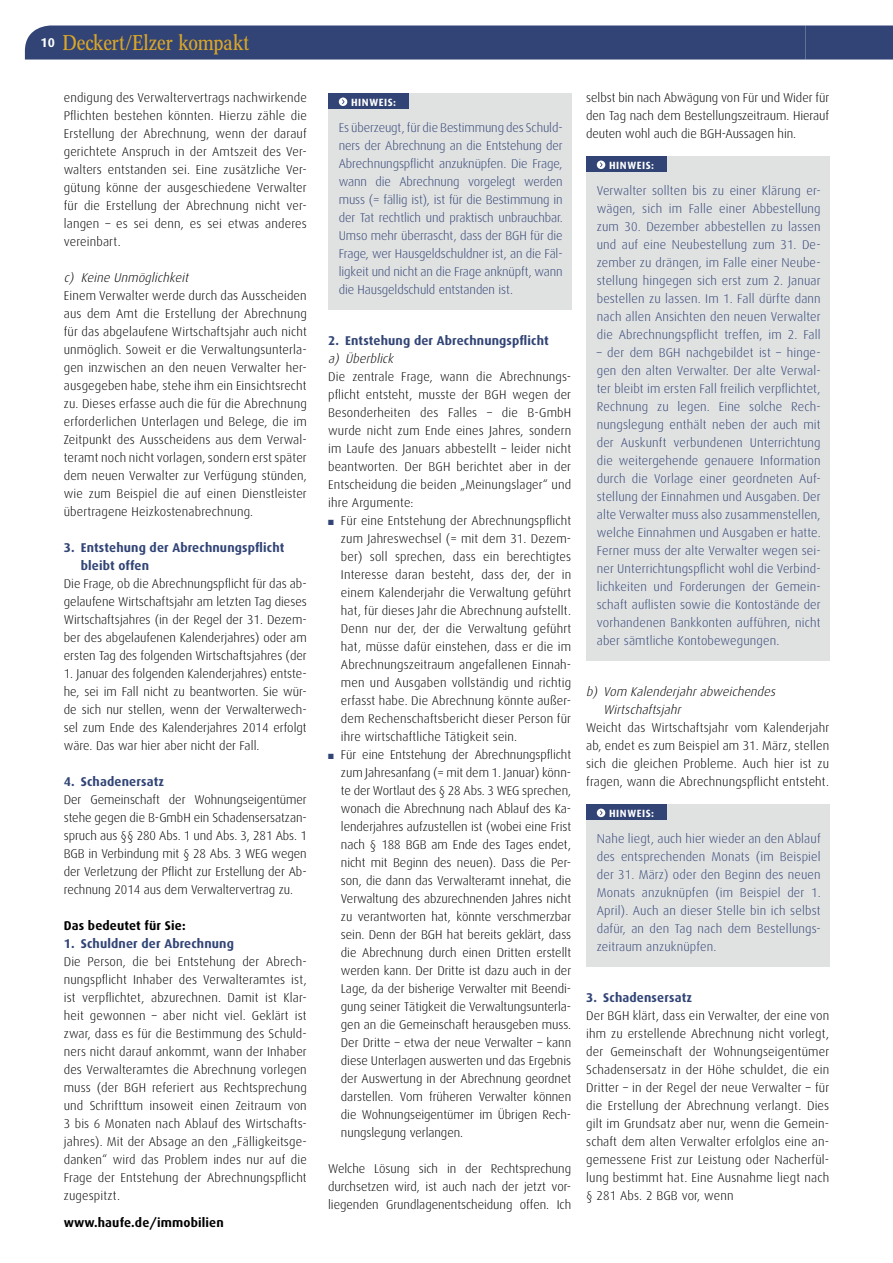
<style>
.page{position:relative;width:893px;height:1263px;background:#fff}
.page>*{position:absolute;margin:0;border:0;box-sizing:border-box;transform-origin:0 0}
.t1{font:21px "Concorde Nova";color:#dba626}
.t2{font:300 12.75px/18px "Dax";letter-spacing:-.005em;color:#000;text-align:justify}
.t3{font:300 12.75px/18px "Dax";letter-spacing:.01em;color:#314475;text-align:justify}
.t4{font:700 12.75px/18px "Dax";letter-spacing:.01em;color:#314475}
.t5{font:italic 300 12.75px/18px "Dax";color:#000}
.t6{font:700 12.75px "Dax";letter-spacing:.01em;color:#000}
.t7{font:700 10.5px "Dax";letter-spacing:.05em;color:#fff}
.t8{font:7.5px "Zapf Dingbats";color:#314475}
.s1{font-family:"Dax";font-weight:700;font-size:12.75px;color:#fff}
</style>
<div class="page">
<div style="left:25px;top:26px;width:868px;height:34px;background:#314475"></div>
<div style="left:328px;top:93px;width:243px;height:216px;background:#e0e1e1"></div>
<div style="left:328px;top:93px;width:81px;height:16px;background:#314475"></div>
<svg style="left:339px;top:98px;width:8px;height:8px"></svg>
<div style="left:586px;top:156px;width:243px;height:504px;background:#e0e1e1"></div>
<div style="left:586px;top:156px;width:81px;height:16px;background:#314475"></div>
<svg style="left:597px;top:161px;width:8px;height:8px"></svg>
<div style="left:586px;top:804px;width:243px;height:162px;background:#e0e1e1"></div>
<div style="left:586px;top:804px;width:81px;height:16px;background:#314475"></div>
<svg style="left:597px;top:809px;width:8px;height:8px"></svg>
<h1 class="t1" style="left:40px;top:31px;width:210px"><span class="s1">10</span> Deckert/Elzer kompakt</h1>
<p class="t2" style="left:64px;top:89px;width:245px">endigung des Verwaltervertrags nachwirkende Pflichten bestehen könnten. Hierzu zähle die Erstellung der Abrechnung, wenn der darauf gerichtete Anspruch in der Amtszeit des Ver&shy;walters entstanden sei. Eine zusätzliche Ver&shy;gütung könne der ausgeschiedene Verwalter für die Erstellung der Abrechnung nicht ver&shy;langen – es sei denn, es sei etwas anderes vereinbart.</p>
<p class="t5" style="left:64px;top:269px;width:129px">c) Keine Unmöglichkeit</p>
<p class="t2" style="left:64px;top:287px;width:245px">Einem Verwalter werde durch das Ausscheiden aus dem Amt die Erstellung der Abrechnung für das abgelaufene Wirtschaftsjahr auch nicht unmöglich. Soweit er die Verwaltungsunterla&shy;gen inzwischen an den neuen Verwalter her&shy;ausgegeben habe, stehe ihm ein Einsichtsrecht zu. Dieses erfasse auch die für die Abrechnung erforderlichen Unterlagen und Belege, die im Zeitpunkt des Ausscheidens aus dem Verwal&shy;teramt noch nicht vorlagen, sondern erst später dem neuen Verwalter zur Verfügung stünden, wie zum Beispiel die auf einen Dienstleister übertragene Heizkostenabrechnung.</p>
<p class="t4" style="left:81px;top:539px;width:205px;text-indent:-17px">3. Entstehung der Abrechnungspflicht bleibt offen</p>
<p class="t2" style="left:64px;top:575px;width:245px">Die Frage, ob die Abrechnungspflicht für das ab&shy;gelaufene Wirtschaftsjahr am letzten Tag dieses Wirtschaftsjahres (in der Regel der 31. Dezem&shy;ber des abgelaufenen Kalenderjahres) oder am ersten Tag des folgenden Wirtschaftsjahres (der</p>
<p class="t2" style="left:64px;top:665px;width:245px">1. Januar des folgenden Kalenderjahres) entste&shy;he, sei im Fall nicht zu beantworten. Sie wür&shy;de sich nur stellen, wenn der Verwalterwech&shy;sel zum Ende des Kalenderjahres 2014 erfolgt wäre. Das war hier aber nicht der Fall.</p>
<p class="t4" style="left:64px;top:773px;width:102px">4. Schadenersatz</p>
<p class="t2" style="left:64px;top:791px;width:245px">Der Gemeinschaft der Wohnungseigentümer stehe gegen die B-GmbH ein Schadensersatzan&shy;spruch aus §§ 280 Abs. 1 und Abs. 3, 281 Abs. 1<br>BGB in Verbindung mit § 28 Abs. 3 WEG wegen der Verletzung der Pflicht zur Erstellung der Ab&shy;rechnung 2014 aus dem Verwaltervertrag zu.</p>
<p class="t6" style="left:64px;top:919px;width:123px">Das bedeutet für Sie:</p>
<p class="t4" style="left:64px;top:935px;width:172px">1. Schuldner der Abrechnung</p>
<p class="t2" style="left:64px;top:953px;width:245px">Die Person, die bei Entstehung der Abrech&shy;nungspflicht Inhaber des Verwalteramtes ist, ist verpflichtet, abzurechnen. Damit ist Klar&shy;heit gewonnen – aber nicht viel. Geklärt ist zwar, dass es für die Bestimmung des Schuld&shy;ners nicht darauf ankommt, wann der Inhaber des Verwalteramtes die Abrechnung vorlegen muss (der BGH referiert aus Rechtsprechung und Schrifttum insoweit einen Zeitraum von 3 bis 6 Monaten nach Ablauf des Wirtschafts&shy;jahres). Mit der Absage an den „Fälligkeitsge&shy;danken“ wird das Problem indes nur auf die Frage der Entstehung der Abrechnungspflicht zugespitzt.</p>
<p class="t6" style="left:64px;top:1216px;width:162px">www.haufe.de/immobilien</p>
<p class="t7" style="left:351px;top:96px;width:47px">HINWEIS:</p>
<p class="t3" style="left:339px;top:118px;width:225px">Es überzeugt, für die Bestimmung des Schuld&shy;ners der Abrechnung an die Entstehung der Abrechnungspflicht anzuknüpfen. Die Frage, wann die Abrechnung vorgelegt werden muss (= fällig ist), ist für die Bestimmung in der Tat rechtlich und praktisch unbrauchbar.<br>Umso mehr überrascht, dass der BGH für die Frage, wer Hausgeldschuldner ist, an die Fäl&shy;ligkeit und nicht an die Frage anknüpft, wann die Hausgeldschuld entstanden ist.</p>
<p class="t4" style="left:328px;top:332px;width:222px">2. Entstehung der Abrechnungspflicht</p>
<p class="t5" style="left:328px;top:350px;width:70px">a) Überblick</p>
<p class="t2" style="left:328px;top:368px;width:245px">Die zentrale Frage, wann die Abrechnungs&shy;pflicht entsteht, musste der BGH wegen der Besonderheiten des Falles – die B-GmbH wurde nicht zum Ende eines Jahres, sondern im Laufe des Januars abbestellt – leider nicht beantworten. Der BGH berichtet aber in der Entscheidung die beiden „Meinungslager“ und ihre Argumente:</p>
<p class="t2" style="left:341px;top:512px;width:232px;text-align:left">Für eine Entstehung der Abrechnungspflicht zum Jahreswechsel (= mit dem 31. Dezem&shy;ber) soll sprechen, dass ein berechtigtes Interesse daran besteht, dass der, der in einem Kalenderjahr die Verwaltung geführt hat, für dieses Jahr die Abrechnung aufstellt.<br>Denn nur der, der die Verwaltung geführt hat, müsse dafür einstehen, dass er die im Abrechnungszeitraum angefallenen Einnah&shy;men und Ausgaben vollständig und richtig erfasst habe. Die Abrechnung könnte außer&shy;dem Rechenschaftsbericht dieser Person für ihre wirtschaftliche Tätigkeit sein.<br>Für eine Entstehung der Abrechnungspflicht zum Jahresanfang (= mit dem 1. Januar) könn&shy;te der Wortlaut des § 28 Abs. 3 WEG sprechen, wonach die Abrechnung nach Ablauf des Ka&shy;lenderjahres aufzustellen ist (wobei eine Frist nach § 188 BGB am Ende des Tages endet, nicht mit Beginn des neuen). Dass die Per&shy;son, die dann das Verwalteramt innehat, die Verwaltung des abzurechnenden Jahres nicht zu verantworten hat, könnte verschmerzbar sein. Denn der BGH hat bereits geklärt, dass die Abrechnung durch einen Dritten erstellt werden kann. Der Dritte ist dazu auch in der Lage, da der bisherige Verwalter mit Beendi&shy;gung seiner Tätigkeit die Verwaltungsunterla&shy;gen an die Gemeinschaft herausgeben muss.<br>Der Dritte – etwa der neue Verwalter – kann diese Unterlagen auswerten und das Ergebnis der Auswertung in der Abrechnung geordnet darstellen. Vom früheren Verwalter können die Wohnungseigentümer im Übrigen Rech&shy;nungslegung verlangen.</p>
<p class="t2" style="left:328px;top:1160px;width:245px">Welche Lösung sich in der Rechtsprechung durchsetzen wird, ist auch nach der jetzt vor&shy;liegenden Grundlagenentscheidung offen. Ich</p>
<p class="t8" style="left:328px;top:519px;width:7px">■</p>
<p class="t8" style="left:328px;top:753px;width:7px">■</p>
<p class="t2" style="left:586px;top:89px;width:245px">selbst bin nach Abwägung von Für und Wider für den Tag nach dem Bestellungszeitraum. Hierauf deuten wohl auch die BGH-Aussagen hin.</p>
<p class="t7" style="left:609px;top:159px;width:47px">HINWEIS:</p>
<p class="t3" style="left:597px;top:181px;width:225px">Verwalter sollten bis zu einer Klärung er&shy;wägen, sich im Falle einer Abbestellung zum 30. Dezember abbestellen zu lassen und auf eine Neubestellung zum 31. De&shy;zember zu drängen, im Falle einer Neube&shy;stellung hingegen sich erst zum 2. Januar bestellen zu lassen. Im 1. Fall dürfte dann nach allen Ansichten den neuen Verwalter die Abrechnungspflicht treffen, im 2. Fall</p>
<p class="t3" style="left:597px;top:343px;width:225px">– der dem BGH nachgebildet ist – hinge&shy;gen den alten Verwalter. Der alte Verwal&shy;ter bleibt im ersten Fall freilich verpflichtet, Rechnung zu legen. Eine solche Rech&shy;nungslegung enthält neben der auch mit der Auskunft verbundenen Unterrichtung die weitergehende genauere Information durch die Vorlage einer geordneten Auf&shy;stellung der Einnahmen und Ausgaben. Der alte Verwalter muss also zusammenstellen, welche Einnahmen und Ausgaben er hatte.<br>Ferner muss der alte Verwalter wegen sei&shy;ner Unterrichtungspflicht wohl die Verbind&shy;lichkeiten und Forderungen der Gemein&shy;schaft auflisten sowie die Kontostände der vorhandenen Bankkonten aufführen, nicht aber sämtliche Kontobewegungen.</p>
<p class="t5" style="left:603px;top:683px;width:177px;text-indent:-17px">b) Vom Kalenderjahrabweichendes<br>Wirtschaftsjahr</p>
<p class="t2" style="left:586px;top:719px;width:245px">Weicht das Wirtschaftsjahr vom Kalenderjahr ab, endet es zum Beispiel am 31. März, stellen sich die gleichen Probleme. Auch hier ist zu fragen, wann die Abrechnungspflicht entsteht.</p>
<p class="t7" style="left:609px;top:807px;width:47px">HINWEIS:</p>
<p class="t3" style="left:597px;top:829px;width:225px">Nahe liegt, auch hier wieder an den Ablauf des entsprechenden Monats (im Beispiel der 31. März) oder den Beginn des neuen Monats anzuknüpfen (im Beispiel der 1.<br>April). Auch an dieser Stelle bin ich selbst dafür, an den Tag nach dem Bestellungs&shy;zeitraum anzuknüpfen.</p>
<p class="t4" style="left:586px;top:989px;width:107px">3. Schadensersatz</p>
<p class="t2" style="left:586px;top:1007px;width:245px">Der BGH klärt, dass ein Verwalter, der eine von ihm zu erstellende Abrechnung nicht vorlegt, der Gemeinschaft der Wohnungseigentümer Schadensersatz in der Höhe schuldet, die ein Dritter – in der Regel der neue Verwalter – für die Erstellung der Abrechnung verlangt. Dies gilt im Grundsatz aber nur, wenn die Gemein&shy;schaft dem alten Verwalter erfolglos eine an&shy;gemessene Frist zur Leistung oder Nacherfül&shy;lung bestimmt hat. Eine Ausnahme liegt nach § 281 Abs. 2 BGB vor, wenn</p>
</div>
